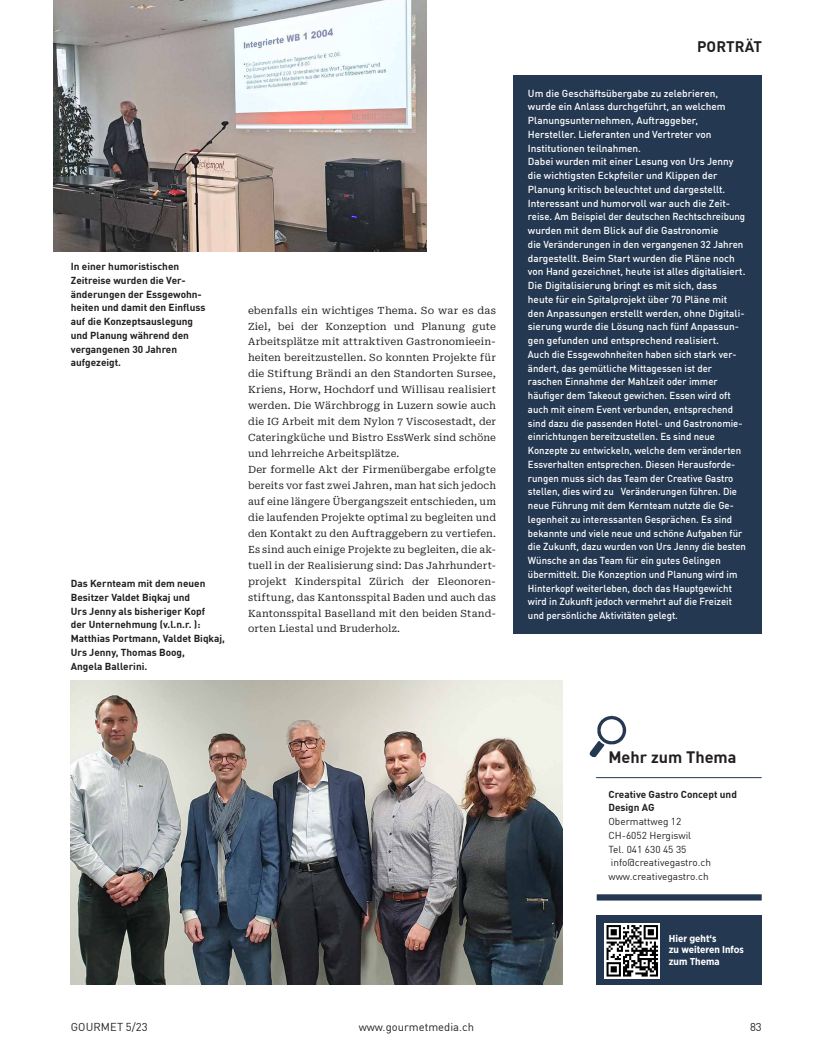
<style>
.page{position:relative;width:815px;height:1063px;background:#fff}
.page>*{position:absolute;margin:0;border:0;box-sizing:border-box;transform-origin:0 0}
.t1{font:700 16.25px "DINOT";color:#231f20}
.t2{font:700 15px "DINOT";letter-spacing:.01em;color:#231f20}
.t3{font:11.25px "DINOT";color:#231f20}
.t4{font:500 10px/13.8px "DINOT";color:#fff}
.t5{font:10px/16px "Roboto Serif";letter-spacing:.01em;color:#231f20}
.t6{font:700 10px/13.8px "DINOT";color:#231f20}
.t7{font:10px/13.8px "DINOT";color:#231f20}
.t8{font:700 10px/11.2px "Gotham Narrow";color:#fff}
</style>
<div class="page">
<div style="left:514px;top:75px;width:248px;height:558px;background:#243851"></div>
<img style="left:590px;top:715px;width:37px;height:42px">
<hr style="left:596px;top:777px;width:166px;height:1px;background:#243851">
<div style="left:597px;top:894px;width:165px;height:7px;background:#243851"></div>
<div style="left:596px;top:915px;width:166px;height:70px;background:#243851"></div>
<svg style="left:604px;top:923px;width:56px;height:56px"></svg>
<svg style="left:607px;top:925px;width:51px;height:52px;background:#787878"></svg>
<img style="left:71px;top:680px;width:492px;height:305px">
<img style="left:53px;top:0;width:374px;height:252px">
<p class="t6" style="left:71px;top:259px;width:136px">In einer humoristischen<br>Zeitreise wurden die Ver&shy;änderungen der Essgewohn&shy;heiten und damit den Einfluss auf die Konzeptsauslegung und Planung während den vergangenen 30 Jahren aufgezeigt.</p>
<p class="t6" style="left:71px;top:576px;width:156px">Das Kernteam mit dem neuen<br>Besitzer Valdet Biqkaj und<br>Urs Jenny als bisheriger Kopf<br>der Unternehmung (v.l.n.r. ):<br>Matthias Portmann, Valdet Biqkaj,<br>Urs Jenny, Thomas Boog,<br>Angela Ballerini.</p>
<p class="t5" style="left:248px;top:301px;width:250px">ebenfalls ein wichtiges Thema. So war es das Ziel, bei der Konzeption und Planung gute Arbeitsplätze mit attraktiven Gastronomieein&shy;heiten bereitzustellen. So konnten Projekte für die Stiftung Brändi an den Standorten Sursee, Kriens, Horw, Hochdorf und Willisau realisiert werden. Die Wärchbrogg in Luzern sowie auch die IG Arbeit mit dem Nylon 7 Viscosestadt, der Cateringküche und Bistro EssWerk sind schöne und lehrreiche Arbeitsplätze.<br>Der formelle Akt der Firmenübergabe erfolgte bereits vor fast zwei Jahren, man hat sich jedoch auf eine längere Übergangszeit entschieden, um die laufenden Projekte optimal zu begleiten und den Kontakt zu den Auftraggebern zu vertiefen.<br>Es sind auch einige Projekte zu begleiten, die ak&shy;tuell in der Realisierung sind: Das Jahrhundert&shy;projekt Kinderspital Zürich der Eleonoren&shy;stiftung, das Kantonsspital Baden und auch das Kantonsspital Baselland mit den beiden Stand&shy;orten Liestal und Bruderholz.</p>
<h2 class="t2" style="left:697px;top:35px;width:66px">PORTRÄT</h2>
<p class="t4" style="left:528px;top:85px;width:220px">Um die Geschäftsübergabe zu zelebrieren, wurde ein Anlass durchgeführt, an welchem Planungsunternehmen, Auftraggeber, Hersteller. Lieferanten und Vertreter von Institutionen teilnahmen.<br>Dabei wurden mit einer Lesung von Urs Jenny die wichtigsten Eckpfeiler und Klippen der Planung kritisch beleuchtet und dargestellt.<br>Interessant und humorvoll war auch die Zeit&shy;reise. Am Beispiel der deutschen Rechtschreibung wurden mit dem Blick auf die Gastronomie<br>die Veränderungen in den vergangenen 32 Jahren dargestellt. Beim Start wurden die Pläne noch von Hand gezeichnet, heute ist alles digitalisiert.<br>Die Digitalisierung bringt es mit sich, dass<br>heute für ein Spitalprojekt über 70 Pläne mit den Anpassungen erstellt werden, ohne Digitali&shy;sierung wurde die Lösung nach fünf Anpassun&shy;gen gefunden und entsprechend realisiert.<br>Auch die Essgewohnheiten haben sich stark ver&shy;ändert, das gemütliche Mittagessen ist der raschen Einnahme der Mahlzeit oder immer häufiger dem Takeout gewichen. Essen wird oft auch mit einem Event verbunden, entsprechend sind dazu die passenden Hotel- und Gastronomie&shy;einrichtungen bereitzustellen. Es sind neue Konzepte zu entwickeln, welche dem veränderten Essverhalten entsprechen. Diesen Herausforde&shy;rungen muss sich das Team der Creative Gastro stellen, dies wird zu Veränderungen führen. Die neue Führung mit dem Kernteam nutzte die Ge&shy;legenheit zu interessanten Gesprächen. Es sind bekannte und viele neue und schöne Aufgaben für die Zukunft, dazu wurden von Urs Jenny die besten Wünsche an das Team für ein gutes Gelingen übermittelt. Die Konzeption und Planung wird im Hinterkopf weiterleben, doch das Hauptgewicht wird in Zukunft jedoch vermehrt auf die Freizeit und persönliche Aktivitäten gelegt.</p>
<h1 class="t1" style="left:608px;top:744px;width:130px">Mehr zum Thema</h1>
<p class="t6" style="left:608px;top:786px;width:130px">Creative Gastro Concept und<br>Design AG</p>
<p class="t7" style="left:608px;top:814px;width:104px">Obermattweg 12<br>CH-6052 Hergiswil<br>Tel. 041 630 45 35 info@creativegastro.ch www.creativegastro.ch</p>
<p class="t8" style="left:669px;top:933px;width:77px">Hier geht‘s<br>zu weiteren Infos zum Thema</p>
<p class="t3" style="left:71px;top:1018px;width:78px">GOURMET 5/23</p>
<p class="t3" style="left:359px;top:1018px;width:117px">www.gourmetmedia.ch</p>
<p class="t3" style="left:750px;top:1018px;width:13px">83</p>
</div>
